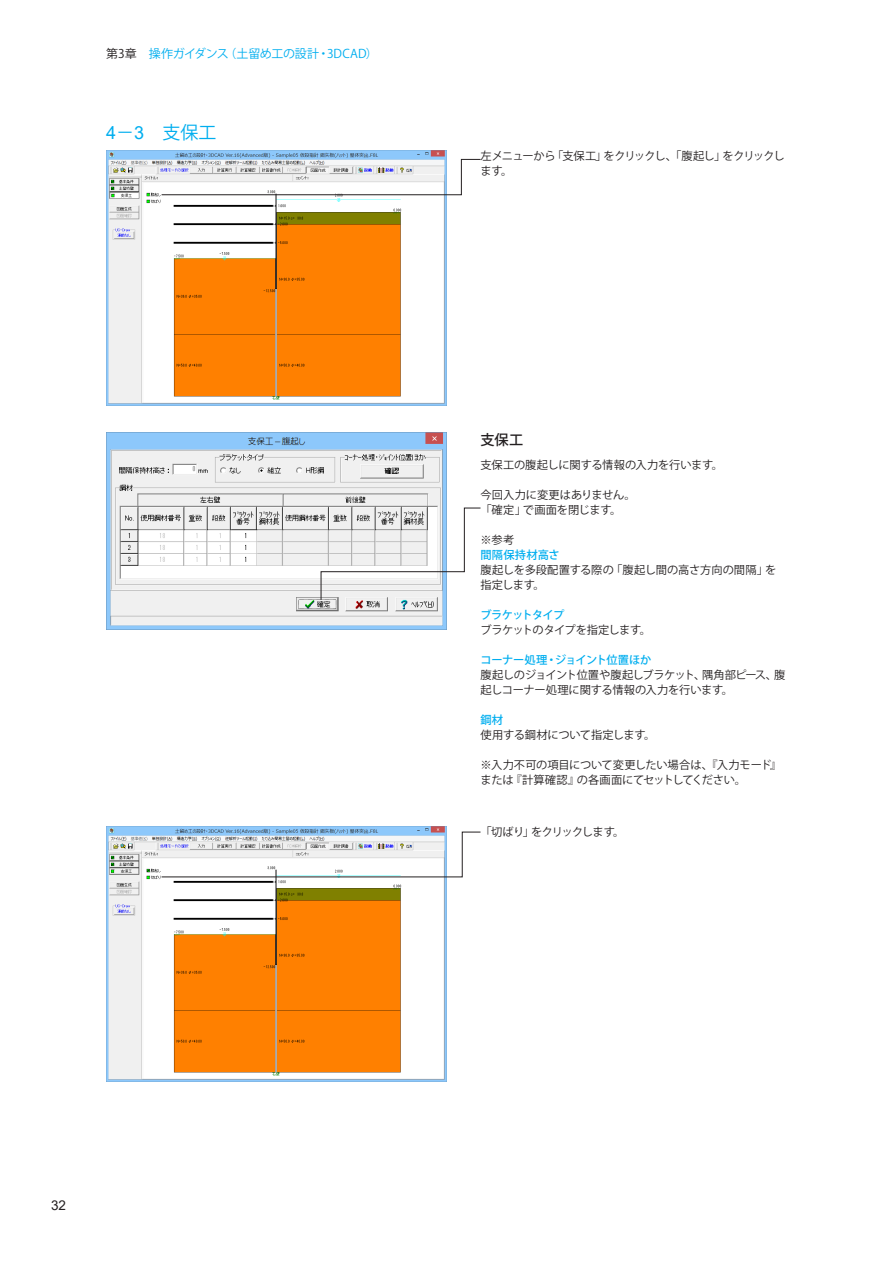
<style>
.page{position:relative;width:893px;height:1263px;background:#fff}
.page>*{position:absolute;margin:0;border:0;box-sizing:border-box;transform-origin:0 0}
.t1{font:18px "Koz Go Pro";color:#00aeef}
.小見出し{font:500 14.25px "Koz Go Pro";color:#231f20}
.t2{font:13.5px "Arial";color:#231f20}
.t3{font:12px "Koz Go Pro";letter-spacing:-.015em;color:#00aeef}
.キャプション{font:11.25px "Koz Go Pro";letter-spacing:-.02em;color:#231f20}
.キャプション-2{font:11.25px "Koz Go Pro";letter-spacing:-.075em;color:#231f20}
.キャプション-3{font:11.25px "Koz Go Pro";letter-spacing:-.05em;color:#231f20}
.キャプション-4{font:11.25px "Koz Go Pro";letter-spacing:-.045em;color:#231f20}
.キャプションカラー{font:500 11.25px "Koz Go Pro";letter-spacing:-.025em;color:#00aeef}
.キャプションカラー-2{font:500 11.25px "Koz Go Pro";letter-spacing:-.06em;color:#00aeef}
.キャプションカラー-3{font:500 11.25px "Koz Go Pro";letter-spacing:.015em;color:#00aeef}
.s1{color:#231f20}
.s2{font-family:"Arial"}
</style>
<div class="page">
<img style="left:106px;top:150px;width:340px;height:255px">
<svg style="left:161px;top:159px;width:320px;height:36px"></svg>
<img style="left:106px;top:432px;width:340px;height:198px">
<svg style="left:320px;top:507px;width:161px;height:94px"></svg>
<img style="left:106px;top:826px;width:340px;height:256px">
<svg style="left:161px;top:831px;width:320px;height:47px"></svg>
<p class="t3" style="left:106px;top:46px;width:273px"><span class="s1">第3章　</span>操作ガイダンス（土留め工の設計・3DCAD）</p>
<p class="t1" style="left:106px;top:121px;width:112px"><span class="s2">4</span>－<span class="s2">3</span> 支保工</p>
<p class="キャプション-2" style="left:480px;top:149px;width:306px">左メニューから「支保工」をクリックし、「腹起し」をクリックし</p>
<p class="キャプション" style="left:480px;top:164px;width:33px">ます。</p>
<p class="小見出し" style="left:480px;top:430px;width:44px">支保工</p>
<p class="キャプション" style="left:480px;top:458px;width:244px">支保工の腹起しに関する情報の入力を行います。</p>
<p class="キャプション" style="left:480px;top:488px;width:157px">今回入力に変更はありません。</p>
<p class="キャプション" style="left:480px;top:503px;width:142px">「確定」で画面を閉じます。</p>
<p class="キャプション" style="left:480px;top:533px;width:35px">※参考</p>
<p class="キャプションカラー-3" style="left:480px;top:548px;width:81px">間隔保持材高さ</p>
<p class="キャプション" style="left:480px;top:563px;width:297px">腹起しを多段配置する際の「腹起し間の高さ方向の間隔」を</p>
<p class="キャプション" style="left:480px;top:578px;width:66px">指定します。</p>
<p class="キャプションカラー-2" style="left:480px;top:608px;width:85px">ブラケットタイプ</p>
<p class="キャプション-3" style="left:480px;top:623px;width:172px">ブラケットのタイプを指定します。</p>
<p class="キャプションカラー" style="left:480px;top:653px;width:172px">コーナー処理・ジョイント位置ほか</p>
<p class="キャプション-4" style="left:480px;top:668px;width:306px">腹起しのジョイント位置や腹起しブラケット、隅角部ピース、腹</p>
<p class="キャプション" style="left:480px;top:683px;width:254px">起しコーナー処理に関する情報の入力を行います。</p>
<p class="キャプションカラー" style="left:480px;top:713px;width:24px">鋼材</p>
<p class="キャプション" style="left:480px;top:728px;width:176px">使用する鋼材について指定します。</p>
<p class="キャプション" style="left:480px;top:758px;width:302px">※入力不可の項目について変更したい場合は、『入力モード』</p>
<p class="キャプション" style="left:480px;top:773px;width:267px">または『計算確認』の各画面にてセットしてください。</p>
<p class="キャプション-3" style="left:480px;top:825px;width:145px">「切ばり」をクリックします。</p>
<p class="t2" style="left:51px;top:1196px;width:17px">32</p>
</div>
